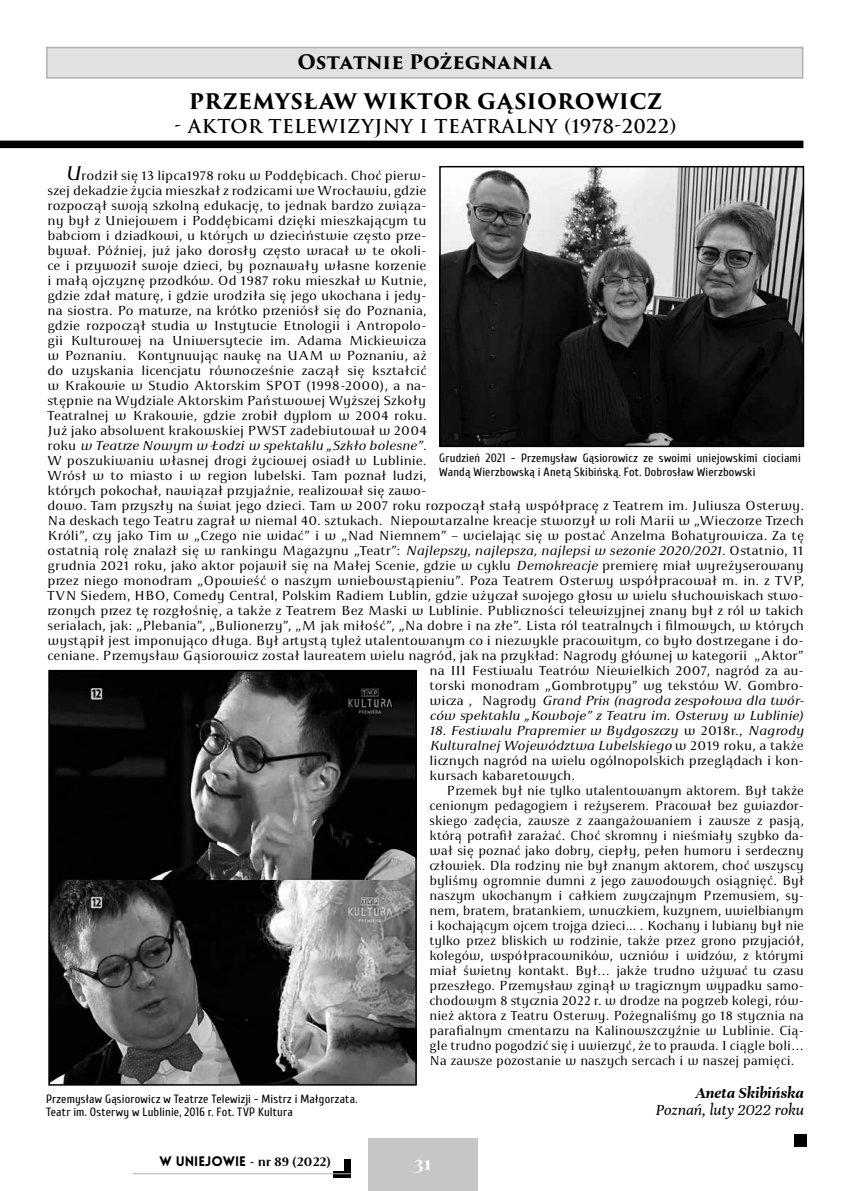
<style>
.page{position:relative;width:851px;height:1191px;background:#fff}
.page>*{position:absolute;margin:0;border:0;box-sizing:border-box;transform-origin:0 0}
.t1{font:700 21px "Trajan Pro 3";letter-spacing:.01em;color:#000}
.t2{font:700 19.5px "Trajan Pro 3";color:#000}
.t3{font:700 19.5px "Playfair Display";color:#fff}
.t4{font:600 18.6px "Trajan Pro 3";letter-spacing:.025em;color:#000}
.t5{font:italic 16.5px "Unna";letter-spacing:-.005em;color:#000}
.t6{font:italic 700 16.5px "Unna";letter-spacing:-.005em;color:#000}
.t7{font:13.8px/15px "Apolonia";letter-spacing:.01em;color:#000;text-align:justify}
.t8{font:13.8px/15px "Apolonia";letter-spacing:.01em;color:#000;text-align:justify;scale:.96 1}
.t9{font:italic 13.8px "Apolonia";letter-spacing:.005em;color:#000}
.t10{font:700 13.5px "Apolonia";color:#000}
.t11{font:12px/13.5px "Cuprum";letter-spacing:.015em;color:#000}
.s1{font-style:italic;font-size:21px}
.s2{font-style:normal}
.s3{font-style:italic}
.s4{font-family:"Lovelo";font-weight:900}
</style>
<div class="page">
<div style="left:368px;top:1138px;width:110px;height:53px;background:#c6c6c6"></div>
<div style="left:344px;top:1159px;width:7px;height:12px;background:#000"></div>
<svg style="left:334px;top:1171px;width:17px;height:6px"></svg>
<hr style="left:133px;top:1173px;width:218px;height:1px;background:#b3b2b2">
<div style="left:46px;top:47px;width:757px;height:32px;background:#e1e1e1;border:2px solid #b3b2b2"></div>
<div style="left:794px;top:1134px;width:13px;height:13px;background:#000"></div>
<div style="left:0;top:141px;width:803px;height:7px;background:#000"></div>
<img style="left:442px;top:169px;width:359px;height:275px">
<div style="left:439px;top:166px;width:365px;height:281px;border:2px solid #000"></div>
<img style="left:51px;top:673px;width:363px;height:409px">
<div style="left:48px;top:670px;width:369px;height:415px;border:2px solid #000"></div>
<h2 class="t2" style="left:297px;top:47px;width:256px">Ostatnie Pożegnania</h2>
<h1 class="t1" style="left:189px;top:86px;width:475px">PRZEMYSŁAW WIKTOR GĄSIOROWICZ</h1>
<h3 class="t4" style="left:175px;top:113px;width:503px">- AKTOR TELEWIZYJNY I TEATRALNY (1978-2022)</h3>
<p class="t7" style="left:65px;top:168px;width:363px"><span class="s1">U</span>rodził się 13 lipca1978 roku w Poddębicach. Choć pierw-</p>
<p class="t7" style="left:48px;top:183px;width:380px">szej dekadzie życia mieszkał z rodzicami we Wrocławiu, gdzie</p>
<p class="t7" style="left:48px;top:198px;width:380px">rozpoczął swoją szkolną edukację, to jednak bardzo związa-</p>
<p class="t7" style="left:48px;top:213px;width:380px">ny był z Uniejowem i Poddębicami dzięki mieszkającym tu</p>
<p class="t7" style="left:48px;top:228px;width:380px">babciom i dziadkowi, u których w dzieciństwie często prze-</p>
<p class="t7" style="left:48px;top:243px;width:380px">bywał. Później, już jako dorosły często wracał w te okoli-</p>
<p class="t7" style="left:48px;top:258px;width:380px">ce i przywoził swoje dzieci, by poznawały własne korzenie</p>
<p class="t7" style="left:48px;top:273px;width:380px">i małą ojczyznę przodków. Od 1987 roku mieszkał w Kutnie,</p>
<p class="t7" style="left:48px;top:288px;width:380px">gdzie zdał maturę, i gdzie urodziła się jego ukochana i jedy-</p>
<p class="t7" style="left:48px;top:303px;width:380px">na siostra. Po maturze, na krótko przeniósł się do Poznania,</p>
<p class="t7" style="left:48px;top:318px;width:380px">gdzie rozpoczął studia w Instytucie Etnologii i Antropolo-</p>
<p class="t7" style="left:48px;top:333px;width:380px">gii Kulturowej na Uniwersytecie im. Adama Mickiewicza</p>
<p class="t7" style="left:48px;top:348px;width:380px">w Poznaniu. Kontynuując naukę na UAM w Poznaniu, aż</p>
<p class="t7" style="left:48px;top:363px;width:380px">do uzyskania licencjatu równocześnie zaczął się kształcić</p>
<p class="t7" style="left:48px;top:378px;width:380px">w Krakowie w Studio Aktorskim SPOT (1998-2000), a na-</p>
<p class="t7" style="left:48px;top:393px;width:380px">stępnie na Wydziale Aktorskim Państwowej Wyższej Szkoły</p>
<p class="t7" style="left:48px;top:408px;width:380px">Teatralnej w Krakowie, gdzie zrobił dyplom w 2004 roku.</p>
<p class="t7" style="left:48px;top:423px;width:380px">Już jako absolwent krakowskiej PWST zadebiutował w 2004</p>
<p class="t9" style="left:48px;top:437px;width:380px"><span class="s2">roku</span> w Teatrze Nowym w Łodzi w spektaklu „Szkło bolesne”<span class="s2">.</span></p>
<p class="t7" style="left:48px;top:453px;width:380px">W poszukiwaniu własnej drogi życiowej osiadł w Lublinie.</p>
<p class="t7" style="left:48px;top:468px;width:380px">Wrósł w to miasto i w region lubelski. Tam poznał ludzi,</p>
<p class="t7" style="left:48px;top:483px;width:380px">których pokochał, nawiązał przyjaźnie, realizował się zawo-</p>
<p class="t7" style="left:48px;top:498px;width:757px">dowo. Tam przyszły na świat jego dzieci. Tam w 2007 roku rozpoczął stałą współpracę z Teatrem im. Juliusza Osterwy.</p>
<p class="t7" style="left:48px;top:513px;width:757px">Na deskach tego Teatru zagrał w niemal 40. sztukach. Niepowtarzalne kreacje stworzył w roli Marii w „Wieczorze Trzech</p>
<p class="t7" style="left:48px;top:528px;width:757px">Króli”, czy jako Tim w „Czego nie widać” i w „Nad Niemnem” – wcielając się w postać Anzelma Bohatyrowicza. Za tę</p>
<p class="t7" style="left:48px;top:543px;width:757px">ostatnią rolę znalazł się w rankingu Magazynu „Teatr”: <span class="s3">Najlepszy, najlepsza, najlepsi w sezonie 2020/2021.</span> Ostatnio, 11</p>
<p class="t7" style="left:48px;top:558px;width:757px">grudnia 2021 roku, jako aktor pojawił się na Małej Scenie, gdzie w cyklu <span class="s3">Demokreacje</span> premierę miał wyreżyserowany</p>
<p class="t7" style="left:48px;top:573px;width:757px">przez niego monodram „Opowieść o naszym wniebowstąpieniu”. Poza Teatrem Osterwy współpracował m. in. z TVP,</p>
<p class="t7" style="left:48px;top:588px;width:757px">TVN Siedem, HBO, Comedy Central, Polskim Radiem Lublin, gdzie użyczał swojego głosu w wielu słuchowiskach stwo-</p>
<p class="t7" style="left:48px;top:603px;width:757px">rzonych przez tę rozgłośnię, a także z Teatrem Bez Maski w Lublinie. Publiczności telewizyjnej znany był z ról w takich</p>
<p class="t7" style="left:48px;top:618px;width:757px">serialach, jak: „Plebania”, „Bulionerzy”, „M jak miłość”, „Na dobre i na złe”. Lista ról teatralnych i filmowych, w których</p>
<p class="t7" style="left:48px;top:633px;width:757px">wystąpił jest imponująco długa. Był artystą tyleż utalentowanym co i niezwykle pracowitym, co było dostrzegane i do-</p>
<p class="t7" style="left:48px;top:648px;width:757px">ceniane. Przemysław Gąsiorowicz został laureatem wielu nagród, jak na przykład: Nagrody głównej w kategorii „Aktor”</p>
<p class="t7" style="left:429px;top:663px;width:376px">na III Festiwalu Teatrów Niewielkich 2007, nagród za au-</p>
<p class="t7" style="left:429px;top:678px;width:376px">torski monodram „Gombrotypy” wg tekstów W. Gombro-</p>
<p class="t9" style="left:429px;top:692px;width:376px"><span class="s2">wicza , Nagrody</span> Grand Prix (nagroda zespołowa dla twór-</p>
<p class="t9" style="left:429px;top:707px;width:376px">ców spektaklu „Kowboje” z Teatru im. Osterwy w Lublinie)</p>
<p class="t7" style="left:429px;top:723px;width:376px"><span class="s3">18. Festiwalu Prapremier w Bydgoszczy</span> w 2018r., <span class="s3">Nagrody Kulturalnej Województwa Lubelskiego</span> w 2019 roku, a także licznych nagród na wielu ogólnopolskich przeglądach i kon&shy;kursach kabaretowych.</p>
<p class="t8" style="left:429px;top:783px;width:391px;text-indent:17px">Przemek był nie tylko utalentowanym aktorem. Był także cenionym pedagogiem i reżyserem. Pracował bez gwiazdor&shy;skiego zadęcia, zawsze z zaangażowaniem i zawsze z pasją, którą potrafił zarażać. Choć skromny i nieśmiały szybko da&shy;wał się poznać jako dobry, ciepły, pełen humoru i serdeczny człowiek. Dla rodziny nie był znanym aktorem, choć wszyscy byliśmy ogromnie dumni z jego zawodowych osiągnięć. Był naszym ukochanym i całkiem zwyczajnym Przemusiem, sy&shy;nem, bratem, bratankiem, wnuczkiem, kuzynem, uwielbianym i kochającym ojcem trojga dzieci... . Kochany i lubiany był nie tylko przez bliskich w rodzinie, także przez grono przyjaciół, kolegów, współpracowników, uczniów i widzów, z którymi miał świetny kontakt. Był… jakże trudno używać tu czasu przeszłego. Przemysław zginął w tragicznym wypadku samo&shy;chodowym 8 stycznia 2022 r. w drodze na pogrzeb kolegi, rów&shy;nież aktora z Teatru Osterwy. Pożegnaliśmy go 18 stycznia na parafialnym cmentarzu na Kalinowszczyźnie w Lublinie. Cią&shy;gle trudno pogodzić się i uwierzyć, że to prawda. I ciągle boli… Na zawsze pozostanie w naszych sercach i w naszej pamięci.</p>
<p class="t6" style="left:695px;top:1083px;width:110px">Aneta Skibińska</p>
<p class="t5" style="left:656px;top:1100px;width:149px">Poznań, luty 2022 roku</p>
<p class="t11" style="left:439px;top:450px;width:363px">Grudzień 2021 - Przemysław Gąsiorowicz ze swoimi uniejowskimi ciociami<br>Wandą Wierzbowską i Anetą Skibińską. Fot. Dobrosław Wierzbowski</p>
<p class="t11" style="left:46px;top:1090px;width:313px">Przemysław Gąsiorowicz w Teatrze Telewizji - Mistrz i Małgorzata.<br>Teatr im. Osterwy w Lublinie, 2016 r. Fot. TVP Kultura</p>
<p class="t10" style="left:159px;top:1153px;width:173px"><span class="s4">w Uniejowie</span> - nr 89 (2022)</p>
<h2 class="t3" style="left:414px;top:1147px;width:18px">31</h2>
</div>
